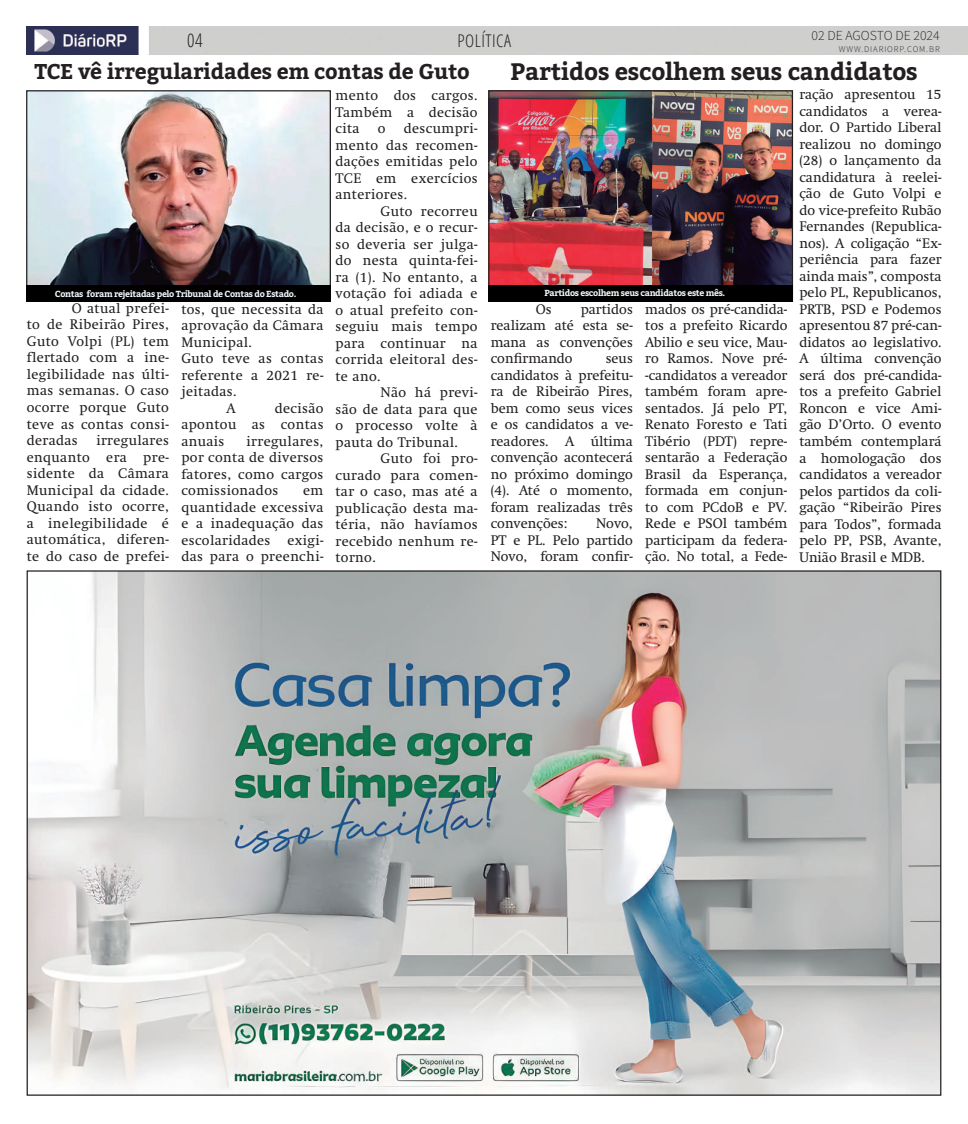
<style>
.page{position:relative;width:968px;height:1124px;background:#fff}
.page>*{position:absolute;margin:0;border:0;box-sizing:border-box;transform-origin:0 0}
.t1{font:700 23.75px "Kadwa";letter-spacing:-.01em;color:#231f20}
.t2{font:700 21.25px "Kadwa";letter-spacing:-.01em;color:#231f20}
.t3{font:300 condensed 18.75px "Open Sans";color:#231f20}
.t4{font:300 condensed 17.5px "Open Sans";letter-spacing:.03em;color:#231f20}
.t5{font:13.75px/16.5px "Swift";letter-spacing:.03em;color:#231f20;text-align:justify}
.t6{font:300 13.75px "Source Sans Pro";color:#231f20}
.t7{font:700 8.75px "Kadwa";letter-spacing:-.04em;color:#f0f9fd}
.t8{font:300 8.75px "Source Sans Pro";letter-spacing:.1em;color:#231f20}
</style>
<div class="page">
<img style="left:27px;top:27px;width:940px;height:28px">
<img style="left:490px;top:92px;width:301px;height:193px">
<div style="left:488px;top:90px;width:305px;height:211px;border:1px solid #231f20"></div>
<img style="left:28px;top:92px;width:301px;height:193px">
<div style="left:26px;top:90px;width:305px;height:211px;border:1px solid #231f20"></div>
<div style="left:488px;top:285px;width:305px;height:16px;background:#000"></div>
<div style="left:27px;top:285px;width:304px;height:16px;background:#000"></div>
<img style="left:29px;top:572px;width:910px;height:521px">
<h3 class="t3" style="left:187px;top:28px;width:17px">04</h3>
<p class="t4" style="left:457px;top:29px;width:55px">POLÍTICA</p>
<p class="t6" style="left:811px;top:27px;width:130px">02 DE AGOSTO DE 2024</p>
<p class="t8" style="left:838px;top:43px;width:102px">WWW.DIARIORP.COM.BR</p>
<h2 class="t2" style="left:34px;top:59px;width:437px">TCE vê irregularidades em contas de Guto</h2>
<h1 class="t1" style="left:510px;top:58px;width:408px">Partidos escolhem seus candidatos</h1>
<p class="t5" style="left:335px;top:87px;width:144px">mento dos cargos.<br>Também a decisão cita</p>
<p class="t5" style="left:335px;top:120px;width:144px;text-indent:68px">descumpri&shy;mento das recomen&shy;dações emitidas pelo TCE em exercícios anteriores.</p>
<p class="t5" style="left:335px;top:203px;width:144px;text-indent:45px">Guto recorreu da decisão, e o recur&shy;so deveria ser julga&shy;do nesta quinta-fei&shy;ra (1). No entanto, a votação foi adiada e o atual prefeito con&shy;seguiu mais tempo para continuar na corrida eleitoral des&shy;te ano.</p>
<p class="t5" style="left:335px;top:384px;width:144px;text-indent:45px">Não há previ&shy;são de data para que o processo volte à pauta do Tribunal.</p>
<p class="t5" style="left:335px;top:450px;width:144px;text-indent:45px">Guto foi pro&shy;curado para comen&shy;tar o caso, mas até a publicação desta ma&shy;téria, não havíamos recebido nenhum re&shy;torno.</p>
<p class="t5" style="left:378px;top:120px;width:9px">o</p>
<p class="t7" style="left:55px;top:289px;width:243px">Contas foram rejeitadas pelo Tribunal de Contas do Estado.</p>
<p class="t7" style="left:544px;top:288px;width:182px">Partidos escolhem seus candidatos este mês.</p>
<p class="t5" style="left:27px;top:300px;width:144px;text-indent:45px">O atual prefei&shy;to de Ribeirão Pires, Guto Volpi (PL) tem flertado com a ine&shy;legibilidade nas últi&shy;mas semanas. O caso ocorre porque Guto teve as contas consi&shy;deradas</p>
<p class="t5" style="left:181px;top:301px;width:144px">tos, que necessita da</p>
<p class="t5" style="left:181px;top:317px;width:144px">aprovação da Câmara</p>
<p class="t5" style="left:181px;top:334px;width:72px">Municipal.</p>
<p class="t5" style="left:181px;top:350px;width:144px">Guto teve as contas</p>
<p class="t5" style="left:181px;top:367px;width:144px">referente a 2021 re-</p>
<p class="t5" style="left:181px;top:383px;width:57px">jeitadas.</p>
<p class="t5" style="left:226px;top:400px;width:11px">A</p>
<p class="t5" style="left:490px;top:301px;width:144px;text-indent:90px">partidos realizam até esta se&shy;mana as convenções confirmando</p>
<p class="t5" style="left:645px;top:301px;width:144px">mados os pré-candida&shy;tos a prefeito Ricardo Abilio e seu vice, Mau&shy;ro Ramos. Nove pré--candidatos a vereador também foram apre&shy;sentados. Já pelo PT, Renato Foresto e Tati Tibério (PDT) repre&shy;sentarão a Federação Brasil da Esperança, formada em conjun&shy;to com PCdoB e PV.<br>Rede e PSOl também participam da federa&shy;ção. No total, a Fede-</p>
<p class="t5" style="left:535px;top:301px;width:17px">Os</p>
<p class="t5" style="left:490px;top:350px;width:144px;text-indent:115px">seus candidatos à prefeitu&shy;ra de Ribeirão Pires, bem como seus vices e os candidatos a ve&shy;readores. A última convenção acontecerá no próximo domingo (4). Até o momento, foram realizadas três convenções:</p>
<p class="t5" style="left:181px;top:400px;width:144px;text-indent:93px">decisão apontou as contas anuais</p>
<p class="t5" style="left:27px;top:432px;width:144px;text-indent:69px">irregulares enquanto era pre&shy;sidente da Câmara Municipal da cidade.<br>Quando isto ocorre, a inelegibilidade é automática, diferen&shy;te do caso de prefei-</p>
<p class="t5" style="left:181px;top:433px;width:144px;text-indent:65px">irregulares, por conta de diversos fatores, como cargos comissionados</p>
<p class="t5" style="left:181px;top:482px;width:144px;text-indent:122px">em quantidade excessiva e a inadequação das escolaridades exigi&shy;das para o preenchi-</p>
<p class="t5" style="left:490px;top:515px;width:144px;text-indent:105px">Novo, PT e PL. Pelo partido Novo, foram confir-</p>
<p class="t5" style="left:799px;top:86px;width:144px">ração apresentou 15 candidatos a verea&shy;dor. O Partido Liberal realizou no domingo (28) o lançamento da candidatura à reelei&shy;ção de Guto Volpi e do vice-prefeito Rubão Fernandes (Republica&shy;nos). A coligação “Ex&shy;periência para fazer ainda mais”, composta pelo PL, Republicanos, PRTB, PSD e Podemos apresentou 87 pré-can&shy;didatos ao legislativo.<br>A última convenção será dos pré-candida&shy;tos a prefeito Gabriel Roncon e vice Ami&shy;gão D’Orto. O evento também contemplará a homologação dos candidatos a vereador pelos partidos da coli&shy;gação “Ribeirão Pires para Todos”, formada pelo PP, PSB, Avante, União Brasil e MDB.</p>
</div>
